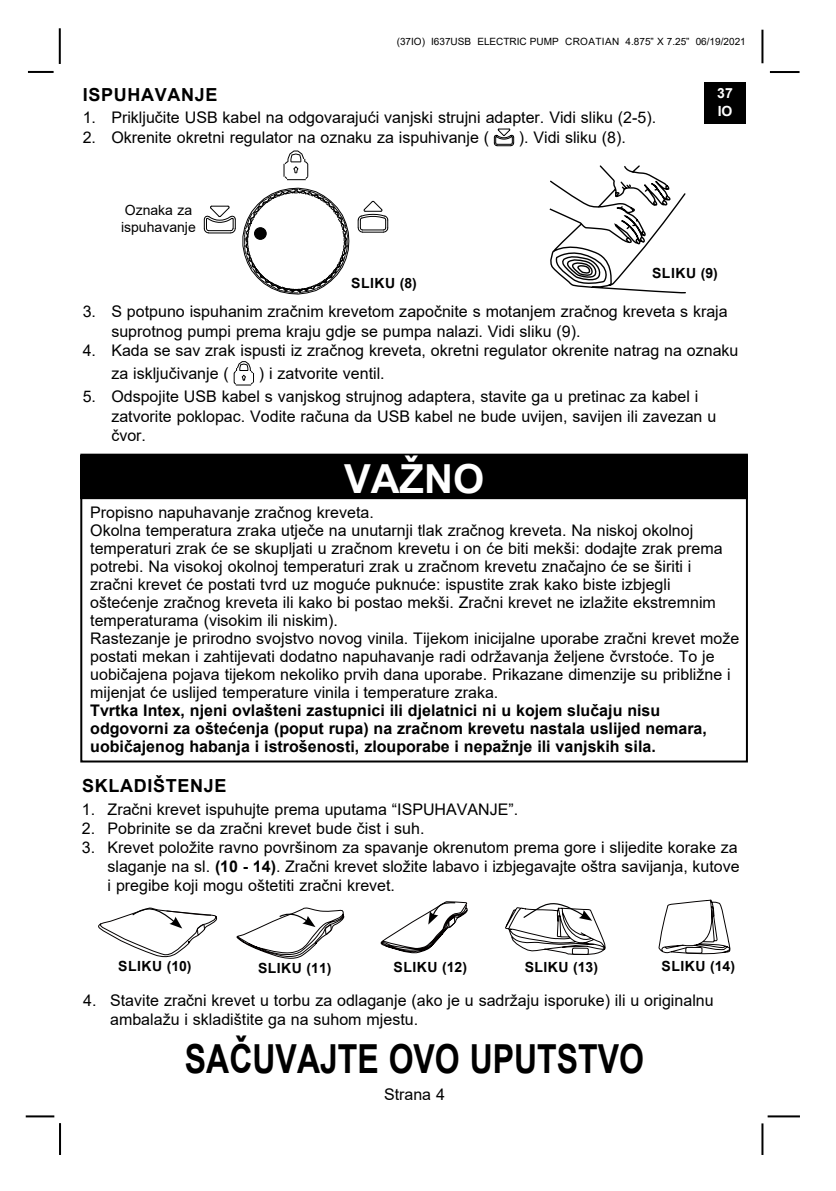
<style>
.page{position:relative;width:836px;height:1191px;background:#fff}
.page>*{position:absolute;margin:0;border:0;box-sizing:border-box;transform-origin:0 0}
.t1{font:700 40px "Arial";color:#000;scale:.8 1}
.t2{font:700 40px "Arial";color:#fff}
.t3{font:700 18px "Arial";letter-spacing:.035em;color:#000}
.t4{font:16px/18px "Arial";color:#000}
.t5{font:700 16px/18px "Arial";color:#000}
.t6{font:700 14px "Arial";color:#000}
.t7{font:14px/16.8px "Arial";color:#000}
.t8{font:700 14px/18px "Arial";color:#fff}
.t9{font:10px "Arial";color:#000}
.s1{font-weight:700}
</style>
<div class="page">
<hr style="left:767px;top:1115px;width:32px;height:2px;background:#000">
<hr style="left:769px;top:71px;width:30px;height:2px;background:#000">
<hr style="left:761px;top:30px;width:2px;height:33px;background:#000">
<hr style="left:761px;top:1123px;width:2px;height:32px;background:#000">
<hr style="left:28px;top:71px;width:26px;height:2px;background:#000">
<hr style="left:59px;top:28px;width:2px;height:36px;background:#000">
<hr style="left:59px;top:1123px;width:2px;height:32px;background:#000">
<hr style="left:26px;top:1115px;width:28px;height:2px;background:#000">
<div style="left:704px;top:83px;width:41px;height:41px;background:#000"></div>
<svg style="left:493px;top:128px;width:21px;height:18px"></svg>
<svg style="left:233px;top:361px;width:21px;height:25px"></svg>
<svg style="left:549px;top:165px;width:136px;height:128px"></svg>
<svg style="left:283px;top:150px;width:25px;height:30px"></svg>
<svg style="left:242px;top:188px;width:107px;height:107px"></svg>
<div style="left:254px;top:228px;width:12px;height:11px;background:#020202;border-radius:50%"></div>
<div style="left:254px;top:227px;width:12px;height:13px;border:1px solid #000;border-radius:50%"></div>
<svg style="left:203px;top:205px;width:33px;height:29px"></svg>
<svg style="left:357px;top:201px;width:31px;height:32px"></svg>
<svg style="left:658px;top:899px;width:72px;height:55px"></svg>
<svg style="left:380px;top:901px;width:87px;height:53px"></svg>
<svg style="left:98px;top:907px;width:247px;height:52px"></svg>
<svg style="left:505px;top:903px;width:101px;height:52px"></svg>
<div style="left:80px;top:454px;width:667px;height:308px;border:2px solid #000"></div>
<div style="left:80px;top:455px;width:667px;height:44px;background:#000"></div>
<p class="t9" style="left:396px;top:35px;width:350px">(37IO) I637USB ELECTRIC PUMP Croatian 4.875” X 7.25” 06/19/2021</p>
<p class="t3" style="left:83px;top:82px;width:14px">ispuhavanje</p>
<p class="t4" style="left:83px;top:109px;width:574px">1. Priključite USB kabel na odgovarajući vanjski strujni adapter. Vidi sliku (2-5).</p>
<p class="t4" style="left:83px;top:128px;width:408px">2. Okrenite okretni regulator na oznaku za ispuhivanje (</p>
<p class="t4" style="left:518px;top:128px;width:109px">). Vidi sliku (8).</p>
<p class="t7" style="left:121px;top:201px;width:76px">Oznaka za ispuhavanje</p>
<p class="t8" style="left:717px;top:85px;width:17px">37<br>IO</p>
<p class="t6" style="left:351px;top:273px;width:10px">sliku</p>
<p class="t6" style="left:399px;top:273px;width:19px">(8)</p>
<p class="t6" style="left:652px;top:263px;width:10px">sliku</p>
<p class="t6" style="left:700px;top:263px;width:19px">(9)</p>
<p class="t4" style="left:111px;top:302px;width:617px;line-height:19.2px;text-indent:-29px">3. S potpuno ispuhanim zračnim krevetom započnite s motanjem zračnog kreveta s kraja suprotnog pumpi prema kraju gdje se pumpa nalazi. Vidi sliku (9).</p>
<p class="t4" style="left:111px;top:338px;width:628px;line-height:23.2px;text-indent:-29px">4. Kada se sav zrak ispusti iz zračnog kreveta, okretni regulator okrenite natrag na oznaku za isključivanje (</p>
<p class="t4" style="left:259px;top:364px;width:127px">) i zatvorite ventil.</p>
<p class="t4" style="left:111px;top:387px;width:606px;line-height:19.2px;text-indent:-29px">5. Odspojite USB kabel s vanjskog strujnog adaptera, stavite ga u pretinac za kabel i zatvorite poklopac. Vodite računa da USB kabel ne bude uvijen, savijen ili zavezan u čvor.</p>
<h1 class="t2" style="left:344px;top:451px;width:142px">VAŽNO</h1>
<p class="t4" style="left:90px;top:503px;width:650px">Propisno napuhavanje zračnog kreveta.<br>Okolna temperatura zraka utječe na unutarnji tlak zračnog kreveta. Na niskoj okolnoj temperaturi zrak će se skupljati u zračnom krevetu i on će biti mekši: dodajte zrak prema potrebi. Na visokoj okolnoj temperaturi zrak u zračnom krevetu značajno će se širiti i<br>zračni krevet će postati tvrd uz moguće puknuće: ispustite zrak kako biste izbjegli oštećenje zračnog kreveta ili kako bi postao mekši. Zračni krevet ne izlažite ekstremnim temperaturama (visokim ili niskim).<br>Rastezanje je prirodno svojstvo novog vinila. Tijekom inicijalne uporabe zračni krevet može postati mekan i zahtijevati dodatno napuhavanje radi održavanja željene čvrstoće. To je uobičajena pojava tijekom nekoliko prvih dana uporabe. Prikazane dimenzije su približne i mijenjat će uslijed temperature vinila i temperature zraka.</p>
<p class="t5" style="left:90px;top:701px;width:618px">Tvrtka Intex, njeni ovlašteni zastupnici ili djelatnici ni u kojem slučaju nisu odgovorni za oštećenja (poput rupa) na zračnom krevetu nastala uslijed nemara, uobičajenog habanja i istrošenosti, zlouporabe i nepažnje ili vanjskih sila.</p>
<p class="t3" style="left:82px;top:773px;width:145px">SKLADIŠTENJE</p>
<p class="t4" style="left:82px;top:800px;width:437px">1. Zračni krevet ispuhujte prema uputama “ISPUHAVANJE”.</p>
<p class="t4" style="left:82px;top:819px;width:344px">2. Pobrinite se da zračni krevet bude čist i suh.</p>
<p class="t4" style="left:107px;top:837px;width:633px;line-height:19.2px;text-align:justify;text-indent:-26px">3. Krevet položite ravno površinom za spavanje okrenutom prema gore i slijedite korake za slaganje na sl. <span class="s1">(10 - 14)</span>. Zračni krevet složite labavo i izbjegavajte oštra savijanja, kutove i pregibe koji mogu oštetiti zračni krevet.</p>
<p class="t6" style="left:118px;top:956px;width:10px">sliku</p>
<p class="t6" style="left:167px;top:956px;width:26px">(10)</p>
<p class="t6" style="left:258px;top:957px;width:10px">sliku</p>
<p class="t6" style="left:306px;top:957px;width:26px">(11)</p>
<p class="t6" style="left:393px;top:957px;width:10px">sliku</p>
<p class="t6" style="left:442px;top:957px;width:26px">(12)</p>
<p class="t6" style="left:524px;top:957px;width:10px">sliku</p>
<p class="t6" style="left:573px;top:957px;width:26px">(13)</p>
<p class="t6" style="left:661px;top:956px;width:10px">sliku</p>
<p class="t6" style="left:709px;top:956px;width:26px">(14)</p>
<p class="t4" style="left:110px;top:990px;width:604px;line-height:19.2px;text-indent:-27px">4. Stavite zračni krevet u torbu za odlaganje (ako je u sadržaju isporuke) ili u originalnu ambalažu i skladištite ga na suhom mjestu.</p>
<h1 class="t1" style="left:185px;top:1030px;width:575px">SAČUVAJTE OVO UPUTSTVO</h1>
<p class="t4" style="left:384px;top:1085px;width:62px">Strana 4</p>
</div>
